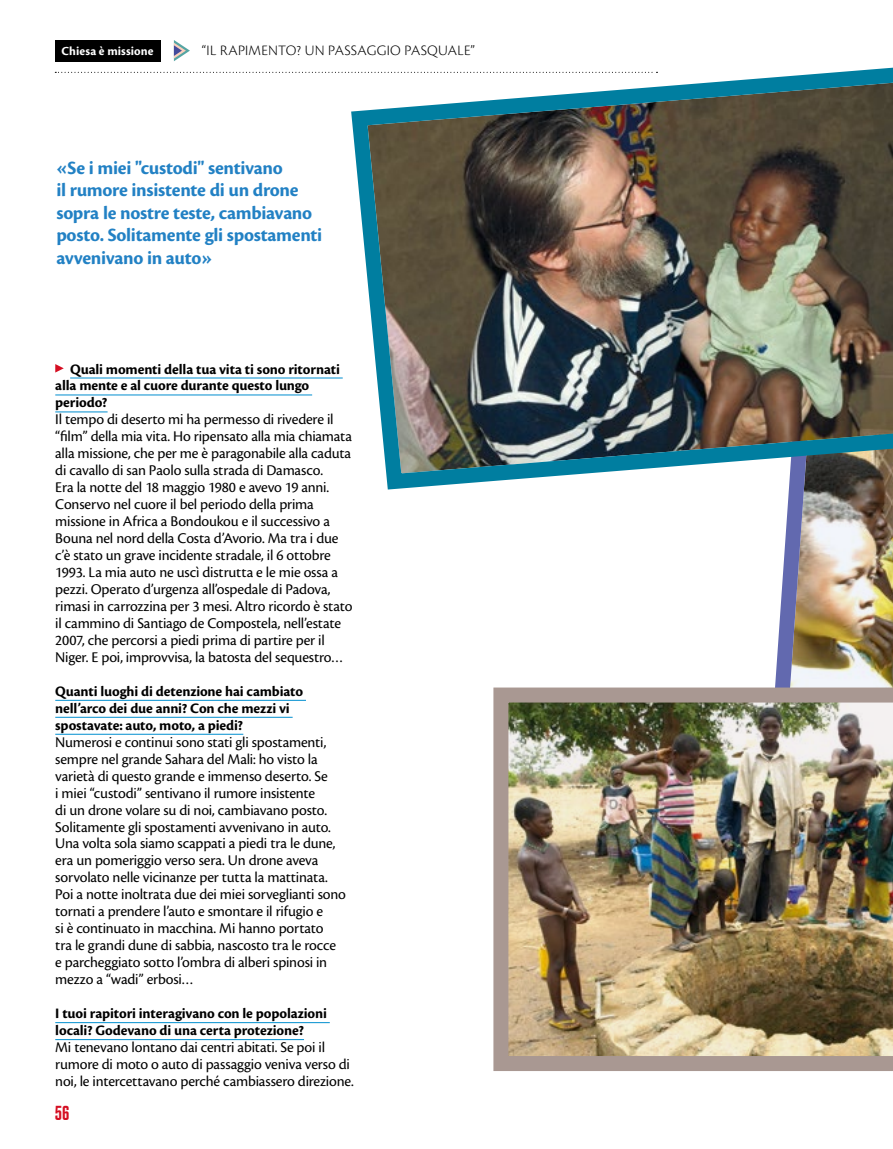
<style>
.page{position:relative;width:893px;height:1149px;background:#fff}
.page>*{position:absolute;margin:0;border:0;box-sizing:border-box;transform-origin:0 0}
.t1{font:300 20.25px "A Beckett";color:#d50e22}
.t2{font:700 19.5px/22.5px "Cronos Pro";letter-spacing:-.015em;color:#2281c4}
.t3{font:15.45px/17px "Cronos Pro";letter-spacing:-.01em;color:#000}
.t4{font:700 15px/17px "Cronos Pro";letter-spacing:-.01em;color:#000}
.t5{font:300 15px "Cronos Pro";letter-spacing:.02em;color:#000}
.t6{font:700 12.75px "Cronos Pro";letter-spacing:.005em;color:#fff}
</style>
<div class="page">
<div style="left:55px;top:40px;width:106px;height:21px;background:#000"></div>
<svg style="left:174px;top:40px;width:16px;height:21px"></svg>
<img style="left:775px;top:497px;width:118px;height:182px">
<img style="left:345px;top:67px;width:548px;height:430px">
<svg style="left:55px;top:72px;width:602px;height:1px"></svg>
<hr style="left:70px;top:377px;width:273px;height:1px;background:#008ecf">
<hr style="left:55px;top:394px;width:257px;height:1px;background:#008ecf">
<hr style="left:55px;top:411px;width:53px;height:1px;background:#008ecf">
<hr style="left:55px;top:699px;width:251px;height:1px;background:#008ecf">
<hr style="left:55px;top:716px;width:238px;height:1px;background:#008ecf">
<hr style="left:55px;top:733px;width:188px;height:1px;background:#008ecf">
<hr style="left:55px;top:1021px;width:275px;height:1px;background:#008ecf">
<hr style="left:55px;top:1038px;width:249px;height:1px;background:#008ecf">
<svg style="left:55px;top:364px;width:9px;height:8px"></svg>
<img style="left:493px;top:679px;width:400px;height:392px">
<p class="t6" style="left:62px;top:43px;width:93px">Chiesa è missione</p>
<p class="t5" style="left:202px;top:42px;width:275px">“IL RAPIMENTO? UN PASSAGGIO PASQUALE”</p>
<p class="t2" style="left:56px;top:157px;width:267px">«Se i miei "custodi" sentivano<br>il rumore insistente di un drone sopra le nostre teste, cambiavano posto. Solitamente gli spostamenti avvenivano in auto»</p>
<p class="t4" style="left:55px;top:360px;width:286px;text-indent:15px">Quali momenti della tua vita ti sono ritornati alla mente e al cuore durante questo lungo periodo?</p>
<p class="t3" style="left:55px;top:411px;width:299px">Il tempo di deserto mi ha permesso di rivedere il “film” della mia vita. Ho ripensato alla mia chiamata alla missione, che per me è paragonabile alla caduta di cavallo di san Paolo sulla strada di Damasco.<br>Era la notte del 18 maggio 1980 e avevo 19 anni.<br>Conservo nel cuore il bel periodo della prima missione in Africa a Bondoukou e il successivo a Bouna nel nord della Costa d’Avorio. Ma tra i due c’è stato un grave incidente stradale, il 6 ottobre 1993. La mia auto ne uscì distrutta e le mie ossa a pezzi. Operato d’urgenza all’ospedale di Padova, rimasi in carrozzina per 3 mesi. Altro ricordo è stato il cammino di Santiago de Compostela, nell’estate 2007, che percorsi a piedi prima di partire per il Niger. E poi, improvvisa, la batosta del sequestro…</p>
<p class="t4" style="left:55px;top:682px;width:249px">Quanti luoghi di detenzione hai cambiato nell’arco dei due anni? Con che mezzi vi spostavate: auto, moto, a piedi?</p>
<p class="t3" style="left:55px;top:733px;width:292px">Numerosi e continui sono stati gli spostamenti, sempre nel grande Sahara del Mali: ho visto la varietà di questo grande e immenso deserto. Se<br>i miei “custodi” sentivano il rumore insistente<br>di un drone volare su di noi, cambiavano posto.<br>Solitamente gli spostamenti avvenivano in auto.<br>Una volta sola siamo scappati a piedi tra le dune, era un pomeriggio verso sera. Un drone aveva sorvolato nelle vicinanze per tutta la mattinata.<br>Poi a notte inoltrata due dei miei sorveglianti sono tornati a prendere l’auto e smontare il rifugio e<br>si è continuato in macchina. Mi hanno portato<br>tra le grandi dune di sabbia, nascosto tra le rocce e parcheggiato sotto l’ombra di alberi spinosi in mezzo a “wadi” erbosi…</p>
<p class="t4" style="left:55px;top:1004px;width:273px">I tuoi rapitori interagivano con le popolazioni locali? Godevano di una certa protezione?</p>
<p class="t3" style="left:55px;top:1038px;width:300px">Mi tenevano lontano dai centri abitati. Se poi il rumore di moto o auto di passaggio veniva verso di noi, le intercettavano perché cambiassero direzione.</p>
<h1 class="t1" style="left:55px;top:1100px;width:15px">56</h1>
</div>
